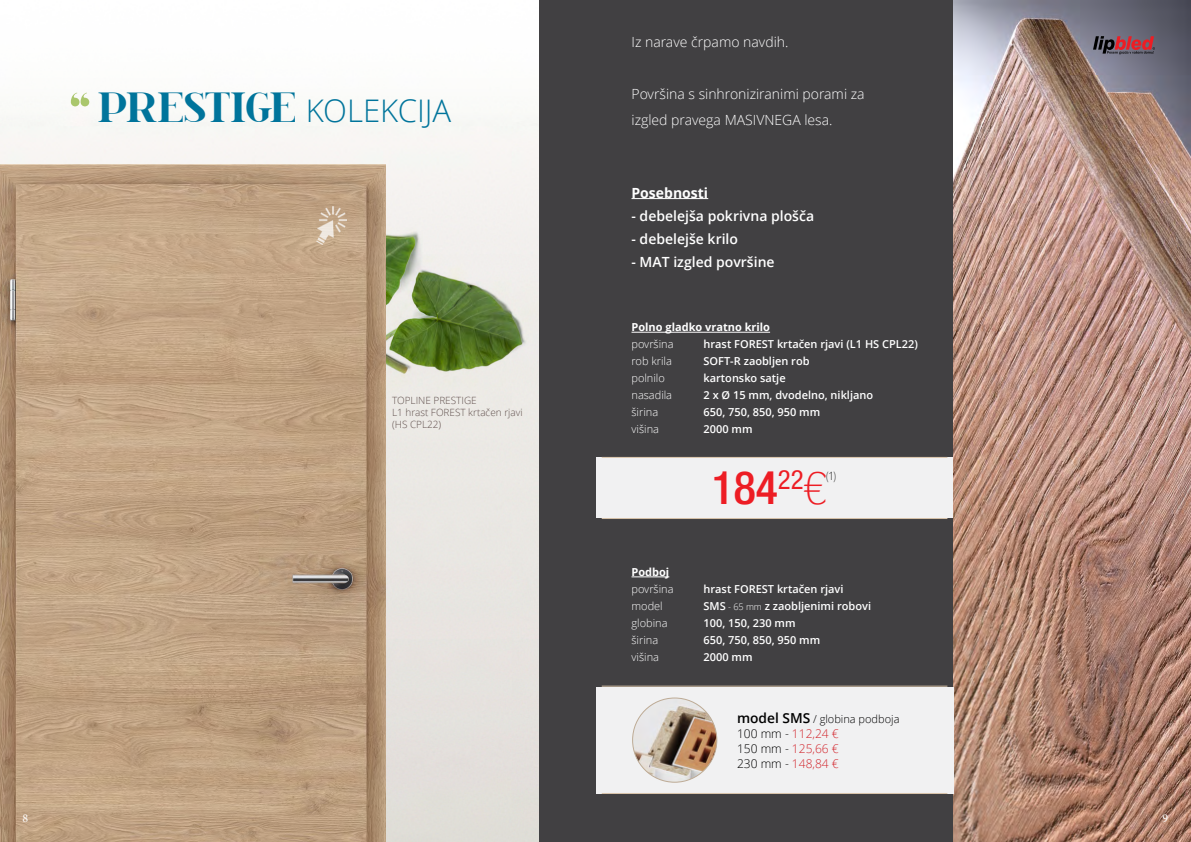
<style>
.page{position:relative;width:1191px;height:842px;background:#fff}
.page>*{position:absolute;margin:0;border:0;box-sizing:border-box;transform-origin:0 0}
.t1{font:500 condensed 46px "Helvetica Neue LT Com";color:#ed1d24}
.t2{font:300 31.2px "Open Sans";color:#00749b}
.t3{font:300 14px/26px "Open Sans";color:#fff}
.t4{font:600 14px "Open Sans";color:#fff}
.t5{font:700 14px "Open Sans";color:#fff}
.t6{font:300 12px/15px "Open Sans";color:#d2232a;text-align:justify}
.t7{font:12px "Minion Pro";color:#fff}
.t8{font:100 condensed 11.7px "Helvetica Neue LT Com";color:#000}
.t9{font:600 11px "Open Sans";color:#fff}
.t10{font:300 11px "Open Sans";color:#fff}
.t11{font:700 11px "Open Sans";color:#fff}
.t12{font:300 11px "Open Sans";color:#000}
.t13{font:300 10px/12px "Open Sans";color:#60504d}
.s1{font-family:"spinwerad";font-weight:700;font-size:44px}
.s2{font-weight:100}
.s3{font-weight:300;font-size:9px}
.s4{font-weight:600;font-size:13.7px}
.s5{color:#000}
</style>
<div class="page">
<img style="left:0;top:92px;width:539px;height:750px">
<svg style="left:71px;top:93px;width:18px;height:13px"></svg>
<img style="left:385px;top:220px;width:154px;height:190px">
<img style="left:0;top:165px;width:385px;height:677px">
<div style="left:539px;top:0;width:56px;height:842px;background:#414042"></div>
<div style="left:595px;top:0;width:358px;height:842px;background:#414042"></div>
<div style="left:596px;top:458px;width:357px;height:60px;background:#f1f1f2"></div>
<img style="left:953px;top:0;width:238px;height:842px">
<svg style="left:1093px;top:36px;width:62px;height:18px"></svg>
<hr style="left:631px;top:332px;width:139px;height:1px;background:#fff">
<div style="left:596px;top:687px;width:357px;height:106px;background:#f1f1f2"></div>
<hr style="left:602px;top:793px;width:345px;height:1px;background:#d7c2a8">
<hr style="left:602px;top:686px;width:345px;height:1px;background:#d7c2a8">
<img style="left:632px;top:698px;width:85px;height:84px">
<hr style="left:631px;top:198px;width:77px;height:1px;background:#fff">
<hr style="left:631px;top:577px;width:38px;height:1px;background:#fff">
<hr style="left:602px;top:518px;width:345px;height:1px;background:#d7c2a8">
<hr style="left:602px;top:457px;width:345px;height:1px;background:#d7c2a8">
<img style="left:317px;top:206px;width:30px;height:39px">
<h2 class="t2" style="left:98px;top:89px;width:355px"><span class="s1">PRESTIGE</span> KOLEKCIJA</h2>
<p class="t13" style="left:392px;top:394px;width:132px">TOPLINE PRESTIGE<br>L1 hrast FOREST krtačen rjavi (HS CPL22)</p>
<p class="t3" style="left:631px;top:28px;width:158px">Iz narave črpamo navdih.</p>
<p class="t3" style="left:631px;top:80px;width:235px">Površina s sinhroniziranimi porami za izgled pravega MASIVNEGA lesa.</p>
<p class="t5" style="left:631px;top:183px;width:78px">Posebnosti</p>
<p class="t4" style="left:631px;top:206px;width:184px">- debelejša pokrivna plošča</p>
<p class="t4" style="left:631px;top:229px;width:108px">- debelejše krilo</p>
<p class="t4" style="left:631px;top:252px;width:145px">- MAT izgled površine</p>
<p class="t11" style="left:631px;top:320px;width:140px">Polno gladko vratno krilo</p>
<p class="t10" style="left:631px;top:337px;width:44px">površina</p>
<p class="t9" style="left:703px;top:337px;width:216px">hrast FOREST krtačen rjavi (L1 HS CPL22)</p>
<p class="t10" style="left:631px;top:354px;width:42px">rob krila</p>
<p class="t9" style="left:703px;top:354px;width:108px">SOFT-R zaobljen rob</p>
<p class="t10" style="left:631px;top:371px;width:35px">polnilo</p>
<p class="t9" style="left:703px;top:371px;width:84px">kartonsko satje</p>
<p class="t10" style="left:631px;top:388px;width:42px">nasadila</p>
<p class="t9" style="left:703px;top:388px;width:171px">2 x Ø 15 mm, dvodelno, nikljano</p>
<p class="t10" style="left:631px;top:405px;width:28px">širina</p>
<p class="t9" style="left:703px;top:405px;width:118px">650, 750, 850, 950 mm</p>
<p class="t10" style="left:631px;top:422px;width:29px">višina</p>
<p class="t9" style="left:703px;top:422px;width:51px">2000 mm</p>
<h1 class="t1" style="left:711px;top:460px;width:116px">184<sup>22</sup><span class="s2">€</span></h1>
<p class="t8" style="left:825px;top:470px;width:12px">(1)</p>
<p class="t11" style="left:631px;top:564px;width:39px">Podboj</p>
<p class="t10" style="left:631px;top:581px;width:44px">površina</p>
<p class="t9" style="left:703px;top:581px;width:141px">hrast FOREST krtačen rjavi</p>
<p class="t10" style="left:631px;top:598px;width:33px">model</p>
<p class="t9" style="left:703px;top:598px;width:169px">SMS <span class="s3">- 65 mm</span> z zaobljenimi robovi</p>
<p class="t10" style="left:631px;top:615px;width:38px">globina</p>
<p class="t9" style="left:703px;top:615px;width:94px">100, 150, 230 mm</p>
<p class="t10" style="left:631px;top:632px;width:28px">širina</p>
<p class="t9" style="left:703px;top:632px;width:118px">650, 750, 850, 950 mm</p>
<p class="t10" style="left:631px;top:649px;width:29px">višina</p>
<p class="t9" style="left:703px;top:649px;width:51px">2000 mm</p>
<p class="t12" style="left:737px;top:711px;width:164px"><span class="s4">model SMS</span> / globina podboja</p>
<p class="t6" style="left:737px;top:726px;width:103px"><span class="s5">100 mm -</span> 112,24 € <span class="s5">150 mm -</span> 125,66 € <span class="s5">230 mm -</span> 148,84 €</p>
<p class="t7" style="left:23px;top:810px;width:7px">8</p>
<p class="t7" style="left:1162px;top:810px;width:7px">9</p>
</div>
